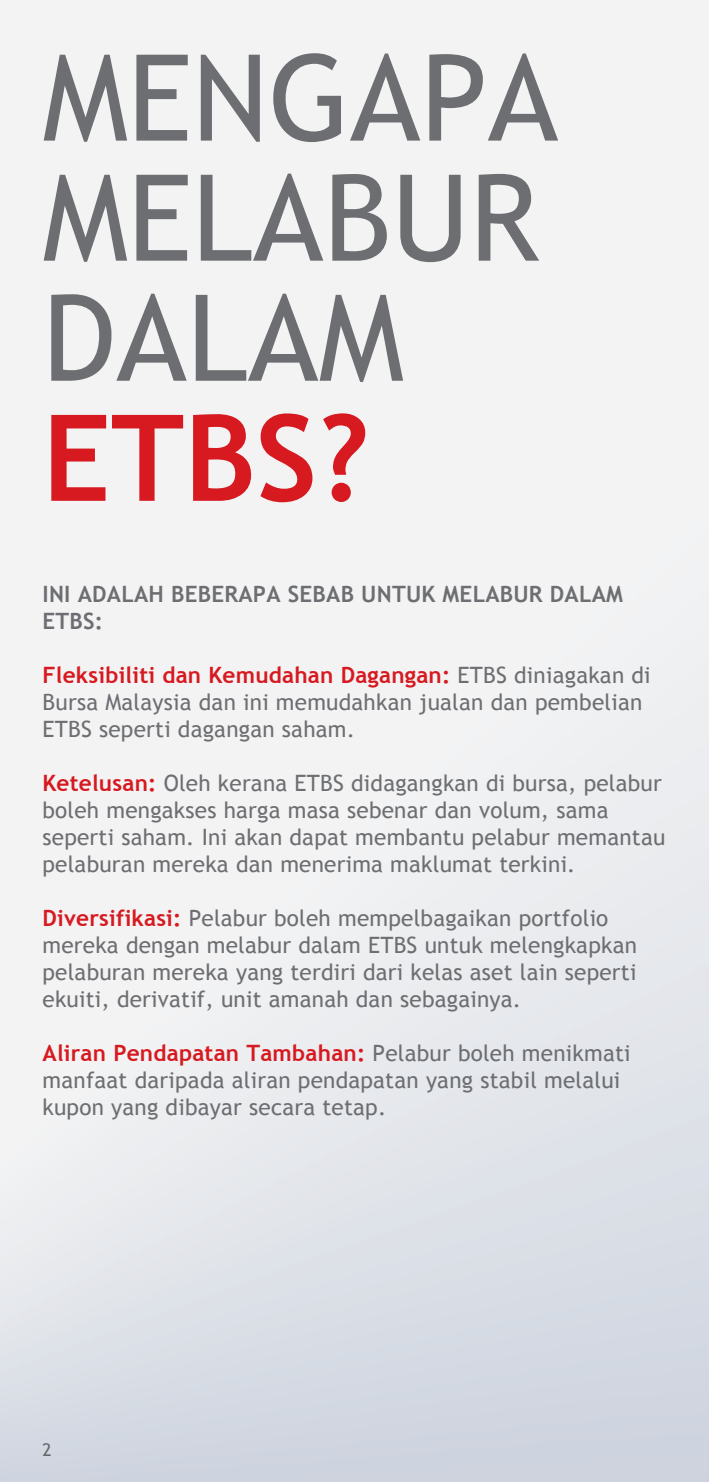
<style>
.page{position:relative;width:709px;height:1482px;background:#fff}
.page>*{position:absolute;margin:0;border:0;box-sizing:border-box;transform-origin:0 0}
.t1{font:120px/120px "Trebuchet MS";color:#6d6e71}
.t2{font:700 120px "Trebuchet MS";color:#d71920}
.t3{font:22.5px/27px "Trebuchet MS";letter-spacing:.01em;color:#6d6e71}
.t4{font:700 22.5px/27px "Trebuchet MS";letter-spacing:.01em;color:#6d6e71}
.t5{font:17.5px "Trebuchet MS";color:#656a6c}
.s1{font-weight:700;color:#d71920}
</style>
<div class="page">
<h1 class="t1" style="left:43px;top:40px;width:517px">MENGAPA<br>MELABUR<br>DALAM</h1>
<h1 class="t2" style="left:43px;top:383px;width:328px">ETBS?</h1>
<p class="t4" style="left:43px;top:580px;width:582px">INI ADALAH BEBERAPA SEBAB UNTUK MELABUR DALAM<br>ETBS:</p>
<p class="t3" style="left:43px;top:661px;width:609px"><span class="s1">Fleksibiliti dan Kemudahan Dagangan:</span> ETBS diniagakan di<br>Bursa Malaysia dan ini memudahkan jualan dan pembelian<br>ETBS seperti dagangan saham.</p>
<p class="t3" style="left:43px;top:769px;width:624px"><span class="s1">Ketelusan:</span> Oleh kerana ETBS didagangkan di bursa, pelabur boleh mengakses harga masa sebenar dan volum, sama seperti saham. Ini akan dapat membantu pelabur memantau pelaburan mereka dan menerima maklumat terkini.</p>
<p class="t3" style="left:43px;top:904px;width:596px"><span class="s1">Diversifikasi:</span> Pelabur boleh mempelbagaikan portfolio mereka dengan melabur dalam ETBS untuk melengkapkan pelaburan mereka yang terdiri dari kelas aset lain seperti ekuiti, derivatif, unit amanah dan sebagainya.</p>
<p class="t3" style="left:43px;top:1039px;width:589px"><span class="s1">Aliran Pendapatan Tambahan:</span> Pelabur boleh menikmati manfaat daripada aliran pendapatan yang stabil melalui kupon yang dibayar secara tetap.</p>
<p class="t5" style="left:43px;top:1439px;width:11px">2</p>
</div>
